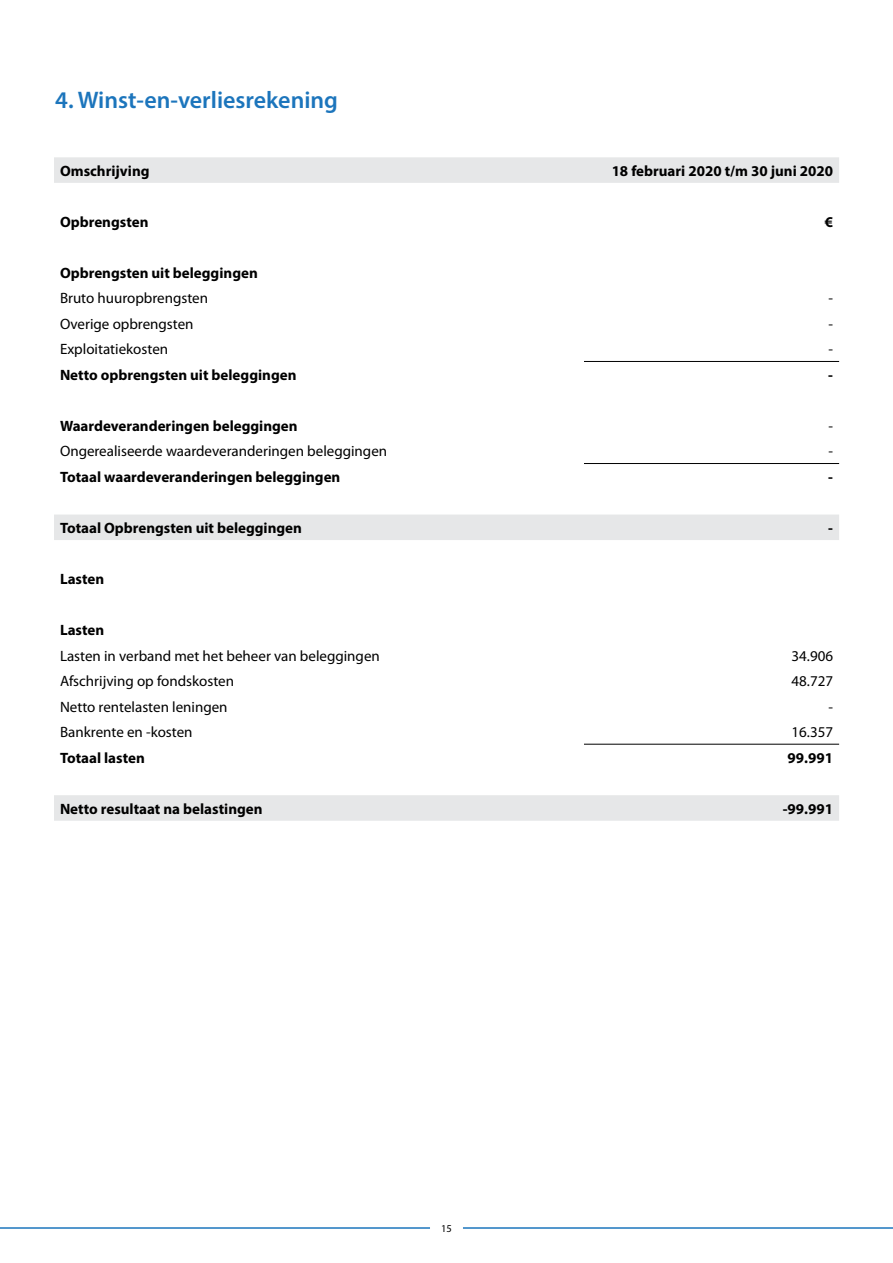
<style>
.page{position:relative;width:893px;height:1263px;background:#fff}
.page>*{position:absolute;margin:0;border:0;box-sizing:border-box;transform-origin:0 0}
.t1{font:600 24px "Myriad Pro";color:#1c75bc}
.t2{font:700 15px "Myriad Pro";color:#000}
.t3{font:15px "Myriad Pro";color:#000}
.t4{font:10.5px "Myriad Pro";color:#000}
</style>
<div class="page">
<hr style="left:463px;top:1227px;width:430px;height:2px;background:#1c75bc">
<hr style="left:0;top:1227px;width:430px;height:2px;background:#1c75bc">
<svg style="left:54px;top:157px;width:785px;height:664px"></svg>
<hr style="left:584px;top:361px;width:255px;height:1px;background:#000">
<hr style="left:584px;top:463px;width:255px;height:1px;background:#000">
<hr style="left:584px;top:744px;width:255px;height:1px;background:#000">
<h1 class="t1" style="left:55px;top:85px;width:284px">4. Winst-en-verliesrekening</h1>
<p class="t2" style="left:60px;top:161px;width:91px">Omschrijving</p>
<p class="t2" style="left:612px;top:161px;width:223px">18 februari 2020 t/m 30 juni 2020</p>
<p class="t2" style="left:60px;top:212px;width:90px">Opbrengsten</p>
<p class="t2" style="left:825px;top:212px;width:10px">€</p>
<p class="t2" style="left:60px;top:263px;width:199px">Opbrengsten uit beleggingen</p>
<p class="t3" style="left:60px;top:290px;width:150px">Bruto huuropbrengsten</p>
<p class="t3" style="left:828px;top:290px;width:6px">-</p>
<p class="t3" style="left:60px;top:316px;width:135px">Overige opbrengsten</p>
<p class="t3" style="left:828px;top:316px;width:6px">-</p>
<p class="t3" style="left:60px;top:341px;width:110px">Exploitatiekosten</p>
<p class="t3" style="left:828px;top:341px;width:6px">-</p>
<p class="t2" style="left:60px;top:365px;width:238px">Netto opbrengsten uit beleggingen</p>
<p class="t2" style="left:828px;top:365px;width:6px">-</p>
<p class="t2" style="left:60px;top:416px;width:239px">Waardeveranderingen beleggingen</p>
<p class="t3" style="left:828px;top:418px;width:6px">-</p>
<p class="t3" style="left:60px;top:443px;width:329px">Ongerealiseerde waardeveranderingen beleggingen</p>
<p class="t3" style="left:828px;top:443px;width:6px">-</p>
<p class="t2" style="left:60px;top:467px;width:282px">Totaal waardeveranderingen beleggingen</p>
<p class="t2" style="left:828px;top:467px;width:6px">-</p>
<p class="t2" style="left:60px;top:518px;width:243px">Totaal Opbrengsten uit beleggingen</p>
<p class="t2" style="left:828px;top:518px;width:6px">-</p>
<p class="t2" style="left:60px;top:569px;width:46px">Lasten</p>
<p class="t2" style="left:60px;top:620px;width:46px">Lasten</p>
<p class="t3" style="left:60px;top:647px;width:321px">Lasten in verband met het beheer van beleggingen</p>
<p class="t3" style="left:791px;top:647px;width:43px">34.906</p>
<p class="t3" style="left:60px;top:673px;width:176px">Afschrijving op fondskosten</p>
<p class="t3" style="left:791px;top:673px;width:43px">48.727</p>
<p class="t3" style="left:60px;top:698px;width:169px">Netto rentelasten leningen</p>
<p class="t3" style="left:828px;top:698px;width:6px">-</p>
<p class="t3" style="left:60px;top:724px;width:134px">Bankrente en -kosten</p>
<p class="t3" style="left:791px;top:724px;width:43px">16.357</p>
<p class="t2" style="left:60px;top:748px;width:86px">Totaal lasten</p>
<p class="t2" style="left:788px;top:748px;width:47px">99.991</p>
<p class="t2" style="left:60px;top:799px;width:204px">Netto resultaat na belastingen</p>
<p class="t2" style="left:783px;top:799px;width:52px">-99.991</p>
<p class="t4" style="left:441px;top:1222px;width:12px">15</p>
</div>
